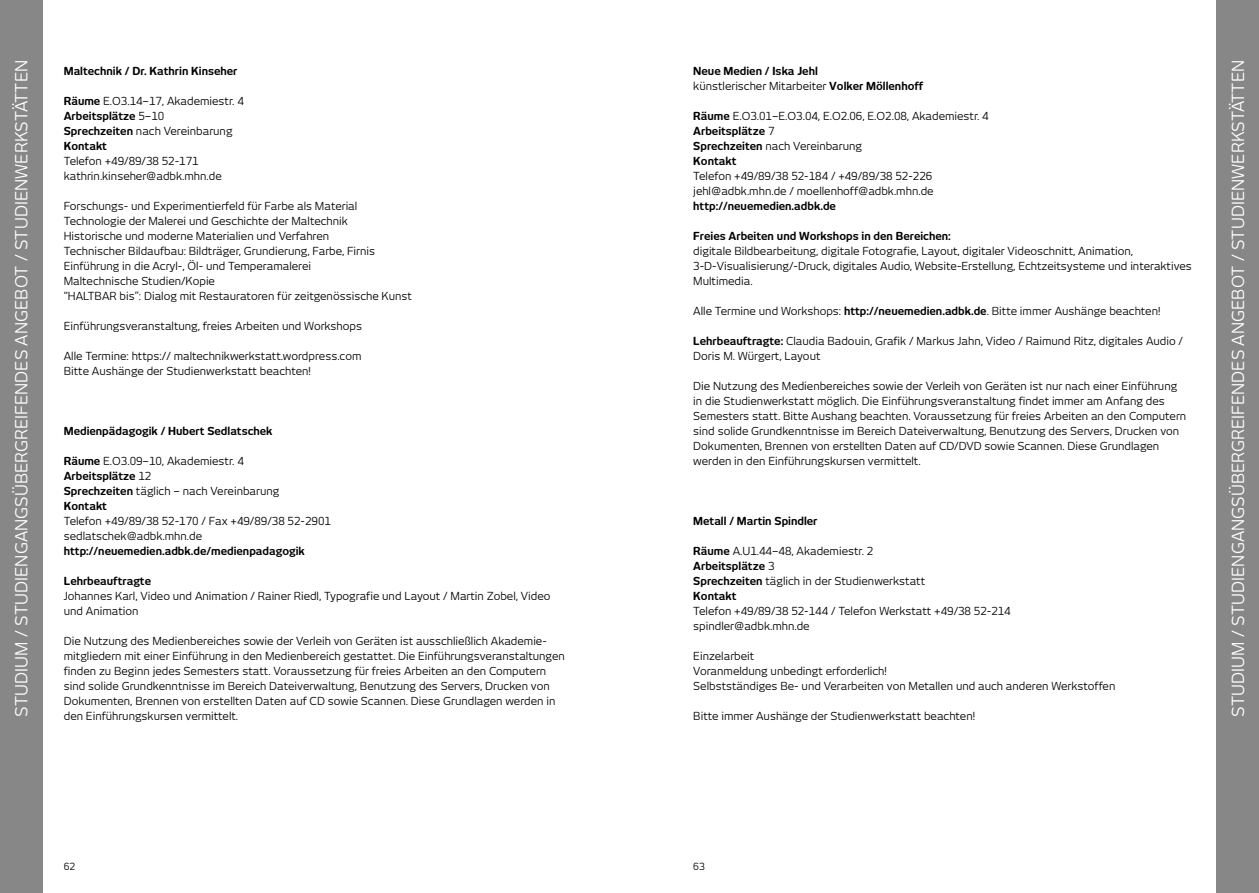
<style>
.page{position:relative;width:1259px;height:893px;background:#fff}
.page>*{position:absolute;margin:0;border:0;box-sizing:border-box;transform-origin:0 0}
.t1{font:16.5px "New June";letter-spacing:.005em;color:#fff}
.t2{font:10.95px/15px "New June";color:#000}
.t3{font:700 10.95px/15px "New June";color:#000}
.t4{font:9.75px "New June";color:#000}
.s1{font-weight:700}
.s2{font-weight:400}
</style>
<div class="page">
<div style="left:1216px;top:0;width:43px;height:893px;background:#878787"></div>
<div style="left:0;top:0;width:43px;height:893px;background:#878787"></div>
<h1 class="t1" style="left:12px;top:717px;width:656px;rotate:-90deg">Studium / Studiengangsübergreifendes Angebot / Studienwerkstätten</h1>
<p class="t3" style="left:64px;top:63px;width:175px">Maltechnik / Dr. Kathrin Kinseher</p>
<p class="t2" style="left:64px;top:93px;width:181px"><span class="s1">Räume</span> E.O3.14–17, Akademiestr. 4<br><span class="s1">Arbeitsplätze</span> 5–10<br><span class="s1">Sprechzeiten</span> nach Vereinbarung<br><span class="s1">Kontakt</span></p>
<p class="t2" style="left:64px;top:153px;width:159px">Telefon +49/89/38 52-171 kathrin.kinseher@adbk.mhn.de</p>
<p class="t2" style="left:64px;top:198px;width:350px">Forschungs- und Experimentierfeld für Farbe als Material Technologie der Malerei und Geschichte der Maltechnik<br>Historische und moderne Materialien und Verfahren<br>Technischer Bildaufbau: Bildträger, Grundierung, Farbe, Firnis Einführung in die Acryl-, Öl- und Temperamalerei<br>Maltechnische Studien/Kopie<br>“HALTBAR bis”: Dialog mit Restauratoren für zeitgenössische Kunst</p>
<p class="t2" style="left:64px;top:318px;width:300px">Einführungsveranstaltung, freies Arbeiten und Workshops</p>
<p class="t2" style="left:64px;top:348px;width:299px">Alle Termine: https:// maltechnikwerkstatt.wordpress.com<br>Bitte Aushänge der Studienwerkstatt beachten!</p>
<p class="t3" style="left:64px;top:423px;width:210px">Medienpädagogik / Hubert Sedlatschek</p>
<p class="t2" style="left:64px;top:453px;width:217px"><span class="s1">Räume</span> E.O3.09–10, Akademiestr. 4<br><span class="s1">Arbeitsplätze</span> 12<br><span class="s1">Sprechzeiten</span> täglich – nach Vereinbarung<br><span class="s1">Kontakt</span></p>
<p class="t2" style="left:64px;top:513px;width:269px">Telefon +49/89/38 52-170 / Fax +49/89/38 52-2901 sedlatschek@adbk.mhn.de</p>
<p class="t3" style="left:64px;top:543px;width:243px">http://neuemedien.adbk.de/medienpadagogik</p>
<p class="t3" style="left:64px;top:573px;width:89px">Lehrbeauftragte</p>
<p class="t2" style="left:64px;top:588px;width:488px">Johannes Karl, Video und Animation / Rainer Riedl, Typografie und Layout / Martin Zobel, Video und Animation</p>
<p class="t2" style="left:64px;top:633px;width:502px">Die Nutzung des Medienbereiches sowie der Verleih von Geräten ist ausschließlich Akademie&shy;mitgliedern mit einer Einführung in den Medienbereich gestattet. Die Einführungsveranstaltungen finden zu Beginn jedes Semesters statt. Voraussetzung für freies Arbeiten an den Computern sind solide Grundkenntnisse im Bereich Dateiverwaltung, Benutzung des Servers, Drucken von Dokumenten, Brennen von erstellten Daten auf CD sowie Scannen. Diese Grundlagen werden in den Einführungskursen vermittelt.</p>
<p class="t3" style="left:693px;top:63px;width:232px">Neue Medien / Iska Jehl<br><span class="s2">künstlerischer Mitarbeiter</span> Volker Möllenhoff</p>
<p class="t2" style="left:693px;top:108px;width:297px"><span class="s1">Räume</span> E.O3.01–E.O3.04, E.O2.06, E.O2.08, Akademiestr. 4<br><span class="s1">Arbeitsplätze</span> 7<br><span class="s1">Sprechzeiten</span> nach Vereinbarung<br><span class="s1">Kontakt</span></p>
<p class="t2" style="left:693px;top:168px;width:242px">Telefon +49/89/38 52-184 / +49/89/38 52-226 jehl@adbk.mhn.de / moellenhoff@adbk.mhn.de</p>
<p class="t3" style="left:693px;top:198px;width:144px">http://neuemedien.adbk.de</p>
<p class="t3" style="left:693px;top:228px;width:259px">Freies Arbeiten und Workshops in den Bereichen:</p>
<p class="t2" style="left:693px;top:243px;width:500px">digitale Bildbearbeitung, digitale Fotografie, Layout, digitaler Videoschnitt, Animation,<br>3-D-Visualisierung/-Druck, digitales Audio, Website-Erstellung, Echtzeitsysteme und interaktives<br>Multimedia.</p>
<p class="t2" style="left:693px;top:303px;width:468px">Alle Termine und Workshops: <span class="s1">http://neuemedien.adbk.de</span>. Bitte immer Aushänge beachten!</p>
<p class="t2" style="left:693px;top:333px;width:491px"><span class="s1">Lehrbeauftragte:</span> Claudia Badouin, Grafik / Markus Jahn, Video / Raimund Ritz, digitales Audio /<br>Doris M. Würgert, Layout</p>
<p class="t2" style="left:693px;top:378px;width:494px">Die Nutzung des Medienbereiches sowie der Verleih von Geräten ist nur nach einer Einführung in die Studienwerkstatt möglich. Die Einführungsveranstaltung findet immer am Anfang des Semesters statt. Bitte Aushang beachten. Voraussetzung für freies Arbeiten an den Computern sind solide Grundkenntnisse im Bereich Dateiverwaltung, Benutzung des Servers, Drucken von Dokumenten, Brennen von erstellten Daten auf CD/DVD sowie Scannen. Diese Grundlagen werden in den Einführungskursen vermittelt.</p>
<p class="t3" style="left:693px;top:513px;width:126px">Metall / Martin Spindler</p>
<p class="t2" style="left:693px;top:543px;width:233px"><span class="s1">Räume</span> A.U1.44–48, Akademiestr. 2<br><span class="s1">Arbeitsplätze</span> 3<br><span class="s1">Sprechzeiten</span> täglich in der Studienwerkstatt<br><span class="s1">Kontakt</span></p>
<p class="t2" style="left:693px;top:603px;width:319px">Telefon +49/89/38 52-144 / Telefon Werkstatt +49/38 52-214 spindler@adbk.mhn.de</p>
<p class="t2" style="left:693px;top:648px;width:423px">Einzelarbeit<br>Voranmeldung unbedingt erforderlich!<br>Selbstständiges Be- und Verarbeiten von Metallen und auch anderen Werkstoffen</p>
<p class="t2" style="left:693px;top:708px;width:283px">Bitte immer Aushänge der Studienwerkstatt beachten!</p>
<h1 class="t1" style="left:1228px;top:717px;width:656px;rotate:-90deg">Studium / Studiengangsübergreifendes Angebot / Studienwerkstätten</h1>
<p class="t4" style="left:64px;top:861px;width:13px">62</p>
<p class="t4" style="left:693px;top:861px;width:13px">63</p>
</div>
